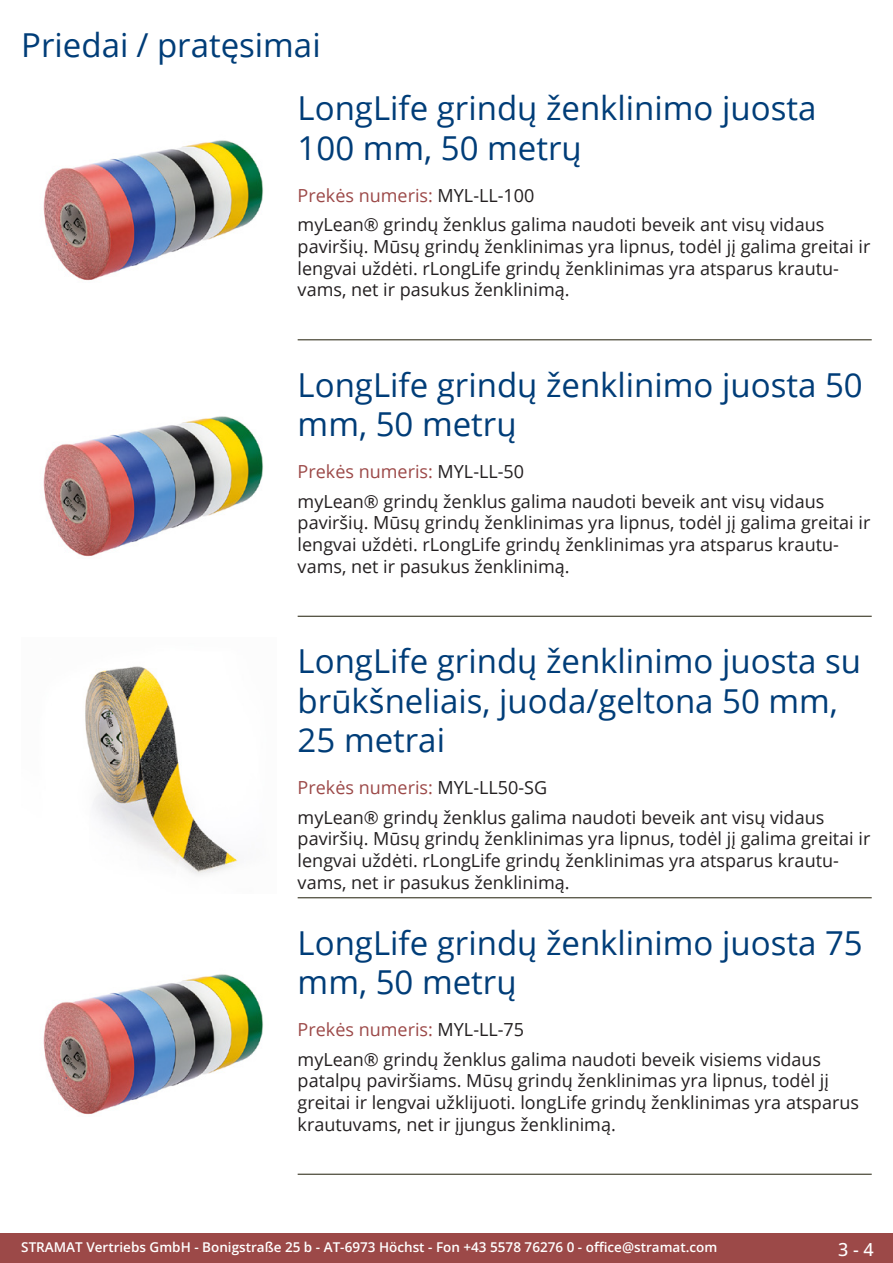
<style>
.page{position:relative;width:893px;height:1263px;background:#fff}
.page>*{position:absolute;margin:0;border:0;box-sizing:border-box;transform-origin:0 0}
.Produkttitel{font:33px/39.6px "Open Sans";color:#003d78}
.RastTitel{font:33px "Open Sans";color:#003d78}
.Beschreibung_Text{font:18px/21.6px "Open Sans";color:#231f20}
.TechDaten_Überschrif{font:18px "Open Sans";color:#9c4948}
.t1{font:500 18px "Open Sans";color:#fff}
.t2{font:600 13.5px "Open Sans";color:#fff}
.s1{color:#231f20}
</style>
<div class="page">
<div style="left:0;top:1233px;width:893px;height:30px;background:#9c4948"></div>
<hr style="left:298px;top:340px;width:574px;height:1px;background:#201d08">
<hr style="left:298px;top:616px;width:574px;height:1px;background:#201d08">
<hr style="left:298px;top:897px;width:574px;height:1px;background:#201d08">
<hr style="left:298px;top:1174px;width:574px;height:1px;background:#201d08">
<img style="left:43px;top:140px;width:220px;height:141px">
<img style="left:43px;top:416px;width:220px;height:141px">
<img style="left:85px;top:666px;width:153px;height:209px">
<img style="left:43px;top:974px;width:220px;height:141px">
<p class="RastTitel" style="left:21px;top:22px;width:301px">Priedai / pratęsimai</p>
<p class="Produkttitel" style="left:298px;top:88px;width:520px">LongLife grindų ženklinimo juosta<br>100 mm, 50 metrų</p>
<p class="TechDaten_Überschrif" style="left:298px;top:183px;width:238px">Prekės numeris: <span class="s1">MYL-LL-100</span></p>
<p class="Beschreibung_Text" style="left:298px;top:214px;width:574px">myLean® grindų ženklus galima naudoti beveik ant visų vidaus paviršių. Mūsų grindų ženklinimas yra lipnus, todėl jį galima greitai ir lengvai uždėti. rLongLife grindų ženklinimas yra atsparus krautu&shy;vams, net ir pasukus ženklinimą.</p>
<p class="Produkttitel" style="left:298px;top:364px;width:567px">LongLife grindų ženklinimo juosta 50 mm, 50 metrų</p>
<p class="TechDaten_Überschrif" style="left:298px;top:459px;width:228px">Prekės numeris: <span class="s1">MYL-LL-50</span></p>
<p class="Beschreibung_Text" style="left:298px;top:490px;width:574px">myLean® grindų ženklus galima naudoti beveik ant visų vidaus paviršių. Mūsų grindų ženklinimas yra lipnus, todėl jį galima greitai ir lengvai uždėti. rLongLife grindų ženklinimas yra atsparus krautu&shy;vams, net ir pasukus ženklinimą.</p>
<p class="Produkttitel" style="left:298px;top:640px;width:565px">LongLife grindų ženklinimo juosta su brūkšneliais, juoda/geltona 50 mm,<br>25 metrai</p>
<p class="TechDaten_Überschrif" style="left:298px;top:775px;width:251px">Prekės numeris: <span class="s1">MYL-LL50-SG</span></p>
<p class="Beschreibung_Text" style="left:298px;top:806px;width:574px">myLean® grindų ženklus galima naudoti beveik ant visų vidaus paviršių. Mūsų grindų ženklinimas yra lipnus, todėl jį galima greitai ir lengvai uždėti. rLongLife grindų ženklinimas yra atsparus krautu&shy;vams, net ir pasukus ženklinimą.</p>
<p class="Produkttitel" style="left:298px;top:922px;width:567px">LongLife grindų ženklinimo juosta 75 mm, 50 metrų</p>
<p class="TechDaten_Überschrif" style="left:298px;top:1017px;width:228px">Prekės numeris: <span class="s1">MYL-LL-75</span></p>
<p class="Beschreibung_Text" style="left:298px;top:1048px;width:563px">myLean® grindų ženklus galima naudoti beveik visiems vidaus patalpų paviršiams. Mūsų grindų ženklinimas yra lipnus, todėl jį greitai ir lengvai užklijuoti. longLife grindų ženklinimas yra atsparus krautuvams, net ir įjungus ženklinimą.</p>
<p class="t2" style="left:21px;top:1238px;width:698px">STRAMAT Vertriebs GmbH - Bonigstraße 25 b - AT-6973 Höchst - Fon +43 5578 76276 0 - office@stramat.com</p>
<p class="t1" style="left:838px;top:1237px;width:37px">3 - 4</p>
</div>
